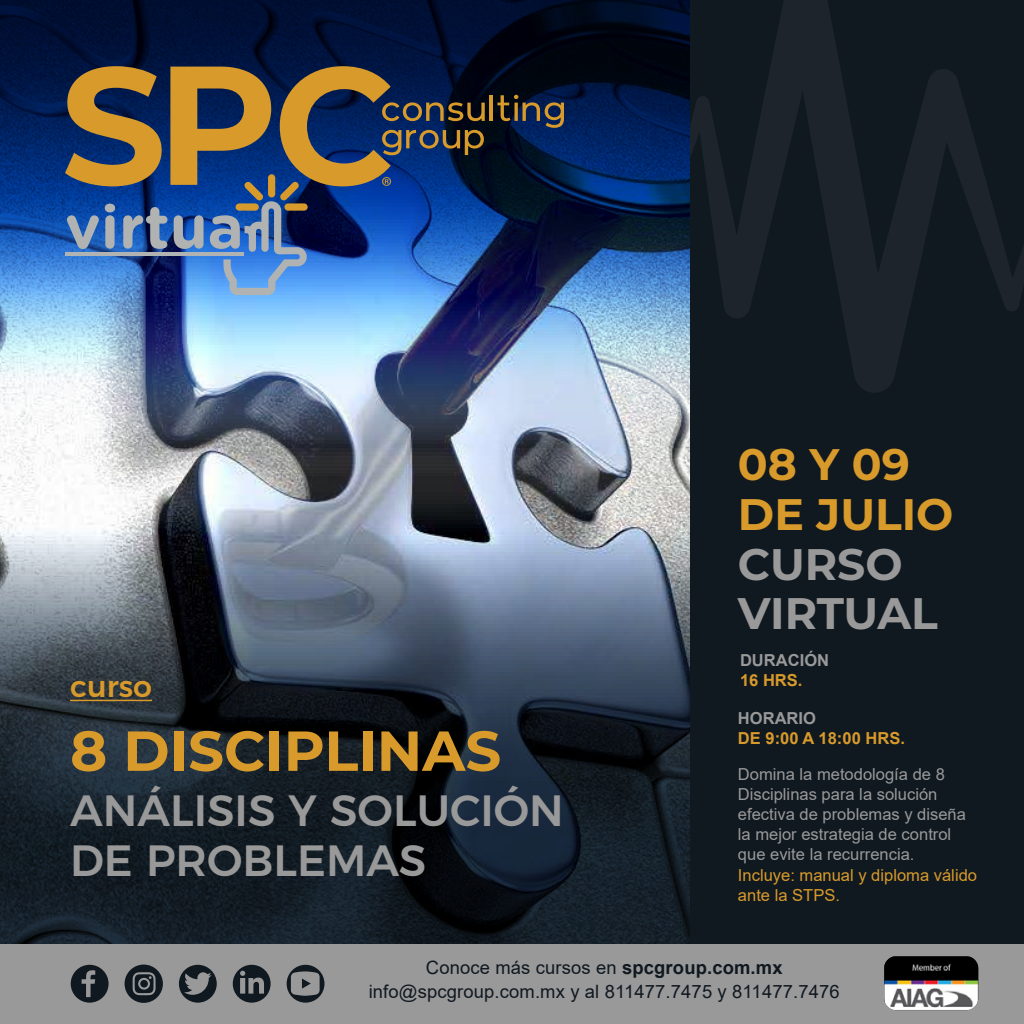
<style>
.page{position:relative;width:1024px;height:1024px;background:#fff}
.page>*{position:absolute;margin:0;border:0;box-sizing:border-box;transform-origin:0 0}
.t1{font:700 56.25px "Montserrat";color:#d79a2b}
.t2{font:700 44.12px/49.6px "Montserrat";color:#d79a2b}
.t3{font:700 44.12px/49.6px "Montserrat";letter-spacing:-.005em;color:#999}
.t4{font:500 43.75px/50px "Montserrat";color:#999}
.t5{font:500 30px "Montserrat";color:#d79a2b}
.t6{font:18.38px/23.5px "Arial";letter-spacing:.01em;color:#101820;text-align:center}
.t7{font:16.5px/20.2px "Arial";color:#999}
.t8{font:16.5px/20.2px "Arial";color:#d79a2b}
.t9{font:700 16.5px "Arial";color:#d79a2b}
.t10{font:700 16.5px "Arial";color:#999}
.s1{font-weight:700}
</style>
<div class="page">
<img style="left:0;top:0;width:691px;height:944px">
<hr style="left:70px;top:700px;width:82px;height:1px;background:#d79a2b">
<div style="left:691px;top:0;width:333px;height:944px;background:#101820"></div>
<div style="left:0;top:944px;width:1024px;height:80px;background:#999"></div>
<svg style="left:287px;top:965px;width:37px;height:37px"></svg>
<svg style="left:71px;top:965px;width:38px;height:37px"></svg>
<svg style="left:233px;top:965px;width:38px;height:37px"></svg>
<svg style="left:179px;top:965px;width:38px;height:37px"></svg>
<svg style="left:125px;top:964px;width:38px;height:39px"></svg>
<img style="left:884px;top:956px;width:94px;height:54px">
<svg style="left:691px;top:0;width:333px;height:392px"></svg>
<hr style="left:489px;top:95px;width:4px;height:26px;background:#d79a2b">
<svg style="left:497px;top:95px;width:67px;height:33px;background:#38393a"></svg>
<svg style="left:65px;top:66px;width:420px;height:229px;background:#475b77"></svg>
<hr style="left:65px;top:253px;width:179px;height:3px;background:#b0b3b2">
<h3 class="t5" style="left:70px;top:662px;width:83px">curso</h3>
<h1 class="t1" style="left:70px;top:710px;width:432px">8 DISCIPLINAS</h1>
<h3 class="t4" style="left:70px;top:782px;width:495px">ANÁLISIS Y SOLUCIÓN<br>DE PROBLEMAS</h3>
<h2 class="t2" style="left:738px;top:438px;width:217px">08 Y 09<br>DE JULIO</h2>
<h2 class="t3" style="left:738px;top:537px;width:201px">CURSO<br>VIRTUAL</h2>
<p class="t10" style="left:740px;top:648px;width:91px">DURACIÓN</p>
<p class="t9" style="left:740px;top:669px;width:64px">16 HRS.</p>
<p class="t10" style="left:738px;top:706px;width:80px">HORARIO</p>
<p class="t9" style="left:738px;top:726px;width:169px">DE 9:00 A 18:00 HRS.</p>
<p class="t7" style="left:738px;top:763px;width:230px">Domina la metodología de 8<br>Disciplinas para la solución efectiva de problemas y diseña la mejor estrategia de control que evite la recurrencia.</p>
<p class="t8" style="left:738px;top:864px;width:241px">Incluye: manual y diploma válido ante la STPS.</p>
<p class="t6" style="left:369px;top:956px;width:472px">Conoce más cursos en <span class="s1">spcgroup.com.mx </span>info@spcgroup.com.mx y al 811477.7475 y 811477.7476</p>
</div>
